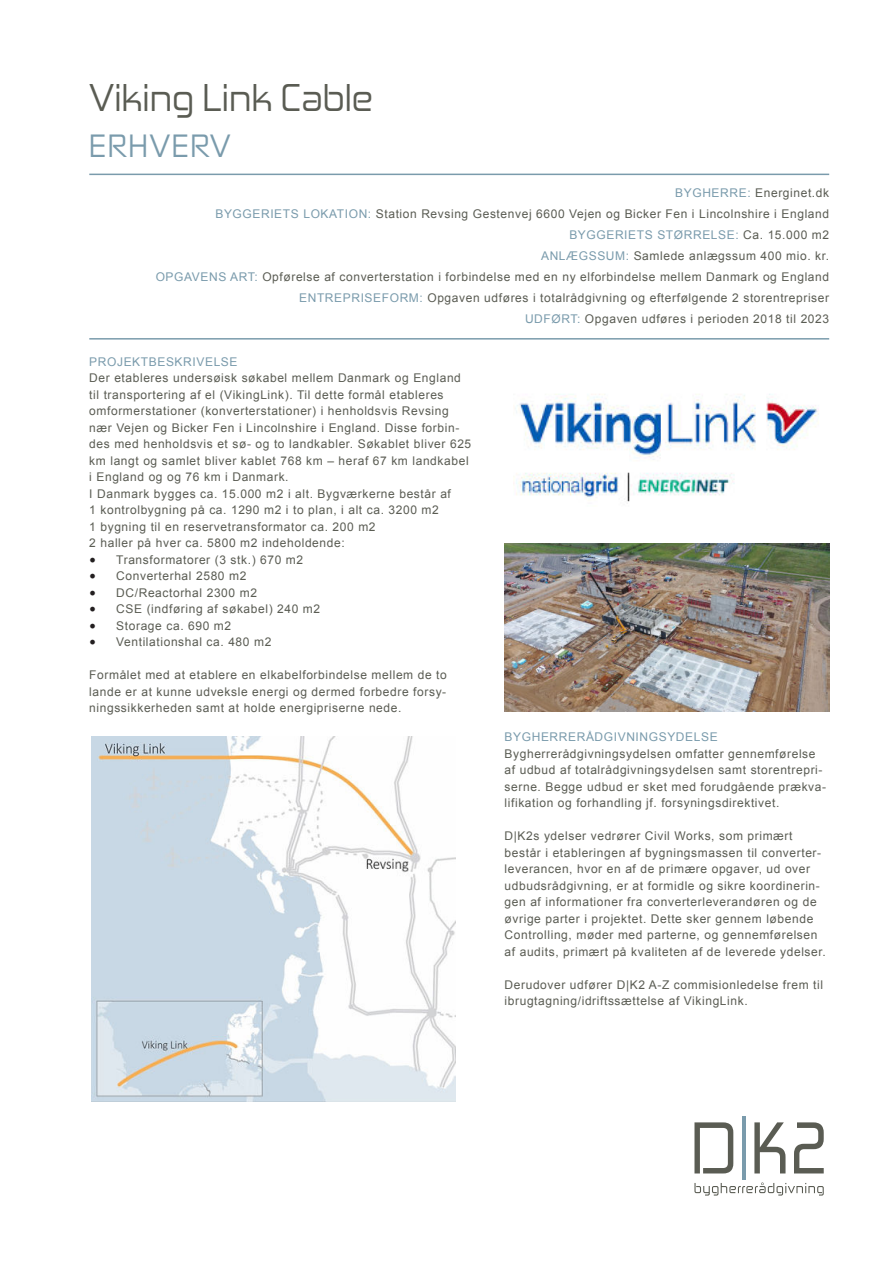
<style>
.page{position:relative;width:893px;height:1263px;background:#fff}
.page>*{position:absolute;margin:0;border:0;box-sizing:border-box;transform-origin:0 0}
.t1{font:36px "Zekton Rg";color:#5a5c53}
.t2{font:30px "Zekton Rg";letter-spacing:.05em;color:#7a9bac}
.t3{font:12px/16.5px "Arial";letter-spacing:.05em;color:#5a5c53}
.t4{font:12px "Arial";letter-spacing:.05em;color:#7a9bac}
.s1{color:#7a9bac}
.s2{font-family:"Minion Pro";font-size:18px;color:#231f20}
</style>
<div class="page">
<svg style="left:694px;top:1182px;width:130px;height:13px"></svg>
<svg style="left:694px;top:1122px;width:39px;height:51px"></svg>
<hr style="left:742px;top:1116px;width:3px;height:64px;background:#7a9bac">
<svg style="left:754px;top:1122px;width:31px;height:51px"></svg>
<svg style="left:794px;top:1122px;width:30px;height:51px"></svg>
<hr style="left:89px;top:174px;width:740px;height:1px;background:#7a9bac">
<hr style="left:89px;top:338px;width:740px;height:2px;background:#7a9bac">
<img style="left:91px;top:736px;width:365px;height:365px">
<img style="left:516px;top:394px;width:303px;height:108px">
<img style="left:505px;top:543px;width:324px;height:169px">
<h1 class="t1" style="left:89px;top:78px;width:285px">Viking Link Cable</h1>
<h2 class="t2" style="left:89px;top:128px;width:143px">ERHVERV</h2>
<p class="t3" style="left:156px;top:183px;width:675px;line-height:21px;text-align:right"><span class="s1">BYGHERRE:</span> Energinet.dk<br><span class="s1">BYGGERIETS LOKATION:</span> Station Revsing Gestenvej 6600 Vejen og Bicker Fen i Lincolnshire i England <span class="s1">BYGGERIETS STØRRELSE:</span> Ca. 15.000 m2<br><span class="s1">ANLÆGSSUM:</span> Samlede anlægssum 400 mio. kr.<br><span class="s1">OPGAVENS ART:</span> Opførelse af converterstation i forbindelse med en ny elforbindelse mellem Danmark og England <span class="s1">ENTREPRISEFORM:</span> Opgaven udføres i totalrådgivning og efterfølgende 2 storentrepriser<br><span class="s1">UDFØRT:</span> Opgaven udføres i perioden 2018 til 2023</p>
<p class="t4" style="left:89px;top:357px;width:150px">PROJEKTBESKRIVELSE</p>
<p class="t3" style="left:89px;top:371px;width:383px">Der etableres undersøisk søkabel mellem Danmark og England til transportering af el (VikingLink). Til dette formål etableres omformerstationer (konverterstationer) i henholdsvis Revsing nær Vejen og Bicker Fen i Lincolnshire i England. Disse forbin&shy;des med henholdsvis et sø- og to landkabler. Søkablet bliver 625 km langt og samlet bliver kablet 768 km – heraf 67 km landkabel i England og og 76 km i Danmark.<br>I Danmark bygges ca. 15.000 m2 i alt. Bygværkerne består af<br>1 kontrolbygning på ca. 1290 m2 i to plan, i alt ca. 3200 m2<br>1 bygning til en reservetransformator ca. 200 m2<br>2 haller på hver ca. 5800 m2 indeholdende:</p>
<p class="t3" style="left:89px;top:552px;width:215px"><span class="s2">•</span> Transformatorer (3 stk.) 670 m2</p>
<p class="t3" style="left:89px;top:569px;width:159px"><span class="s2">•</span> Converterhal 2580 m2</p>
<p class="t3" style="left:89px;top:585px;width:169px"><span class="s2">•</span> DC/Reactorhal 2300 m2</p>
<p class="t3" style="left:89px;top:602px;width:232px"><span class="s2">•</span> CSE (indføring af søkabel) 240 m2</p>
<p class="t3" style="left:89px;top:618px;width:143px"><span class="s2">•</span> Storage ca. 690 m2</p>
<p class="t3" style="left:89px;top:635px;width:184px"><span class="s2">•</span> Ventilationshal ca. 480 m2</p>
<p class="t3" style="left:89px;top:668px;width:359px;text-align:justify">Formålet med at etablere en elkabelforbindelse mellem de to lande er at kunne udveksle energi og dermed forbedre forsy&shy;ningssikkerheden samt at holde energipriserne nede.</p>
<p class="t4" style="left:505px;top:732px;width:215px">BYGHERRERÅDGIVNINGSYDELSE</p>
<p class="t3" style="left:505px;top:746px;width:323px">Bygherrerådgivningsydelsen omfatter gennemførelse af udbud af totalrådgivningsydelsen samt storentrepri&shy;serne. Begge udbud er sket med forudgående prækva&shy;lifikation og forhandling jf. forsyningsdirektivet.</p>
<p class="t3" style="left:505px;top:829px;width:323px">D|K2s ydelser vedrører Civil Works, som primært består i etableringen af bygningsmassen til converter&shy;leverancen, hvor en af de primære opgaver, ud over udbudsrådgivning, er at formidle og sikre koordinerin&shy;gen af informationer fra converterleverandøren og de øvrige parter i projektet. Dette sker gennem løbende Controlling, møder med parterne, og gennemførelsen af audits, primært på kvaliteten af de leverede ydelser.</p>
<p class="t3" style="left:505px;top:977px;width:320px">Derudover udfører D|K2 A-Z commisionledelse frem til ibrugtagning/idriftssættelse af VikingLink.</p>
</div>
